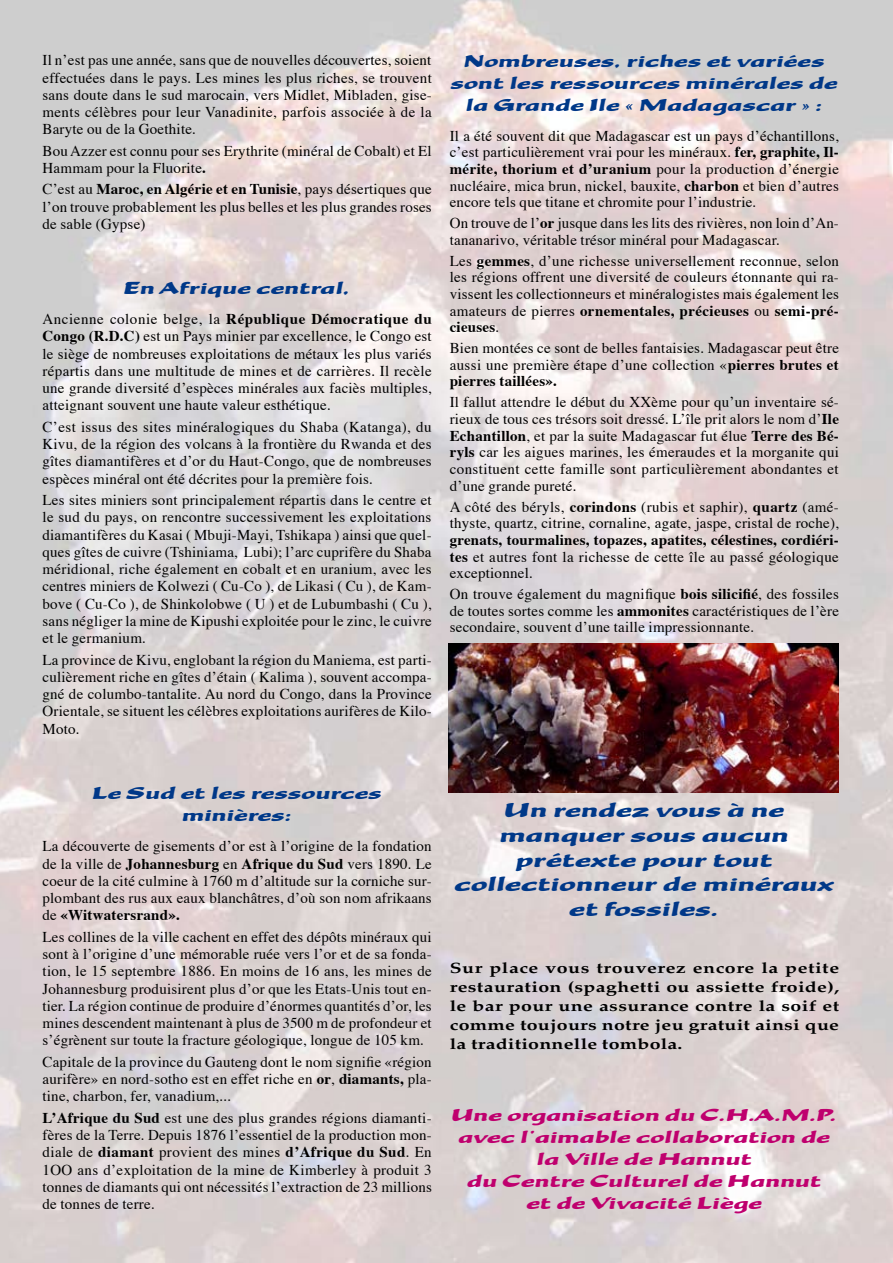
<style>
.page{position:relative;width:893px;height:1263px;background:#fff}
.page>*{position:absolute;margin:0;border:0;box-sizing:border-box;transform-origin:0 0}
.t1{font:21px/24.9px "Becka Script LT";letter-spacing:.005em;color:#003888;text-align:center;scale:1.3 1}
.t2{font:18px/21.9px "Becka Script LT";letter-spacing:.005em;color:#003888;text-align:center;scale:1.3 1}
.t3{font:18px/21.9px "Becka Script LT";letter-spacing:.005em;color:#bf006e;text-align:center;scale:1.3 1}
.t4{font:15px/17.2px "Times";letter-spacing:.015em;color:#000;text-align:justify}
.t5{font:700 15px/18.9px "Palatino";letter-spacing:.015em;color:#000;text-align:justify;scale:1.3 1}
.s1{font-weight:700}
</style>
<div class="page">
<img style="left:0;top:0;width:893px;height:1263px">
<img style="left:449px;top:643px;width:390px;height:149px">
<p class="t4" style="left:43px;top:50px;width:391px">Il n’est pas une année, sans que de nouvelles découvertes, soient effectuées dans le pays. Les mines les plus riches, se trouvent sans doute dans le sud marocain, vers Midlet, Mibladen, gise&shy;ments célèbres pour leur Vanadinite, parfois associée à de la Baryte ou de la Goethite.</p>
<p class="t4" style="left:43px;top:141px;width:391px">Bou Azzer est connu pour ses Erythrite (minéral de Cobalt) et El<br>Hammam pour la Fluorite<span class="s1">.</span></p>
<p class="t4" style="left:43px;top:180px;width:391px">C’est au <span class="s1">Maroc, en Algérie et en Tunisie</span>, pays désertiques que l’on trouve probablement les plus belles et les plus grandes roses de sable (Gypse)</p>
<p class="t2" style="left:124px;top:277px;width:176px">En Afrique central,</p>
<p class="t4" style="left:43px;top:309px;width:391px">Ancienne colonie belge, la <span class="s1">République Démocratique du Congo (R.D.C)</span> est un Pays minier par excellence, le Congo est le siège de nombreuses exploitations de métaux les plus variés répartis dans une multitude de mines et de carrières. Il recèle une grande diversité d’espèces minérales aux faciès multiples, atteignant souvent une haute valeur esthétique.</p>
<p class="t4" style="left:43px;top:417px;width:391px">C’est issus des sites minéralogiques du Shaba (Katanga), du Kivu, de la région des volcans à la frontière du Rwanda et des gîtes diamantifères et d’or du Haut-Congo, que de nombreuses espèces minéral ont été décrites pour la première fois.</p>
<p class="t4" style="left:43px;top:490px;width:391px">Les sites miniers sont principalement répartis dans le centre et le sud du pays, on rencontre successivement les exploitations diamantifères du Kasai ( Mbuji-Mayi, Tshikapa ) ainsi que quel&shy;ques gîtes de cuivre (Tshiniama, Lubi); l’arc cuprifère du Shaba méridional, riche également en cobalt et en uranium, avec les centres miniers de Kolwezi ( Cu-Co ), de Likasi ( Cu ), de Kam&shy;bove ( Cu-Co ), de Shinkolobwe ( U ) et de Lubumbashi ( Cu ), sans négliger la mine de Kipushi exploitée pour le zinc, le cuivre et le germanium.</p>
<p class="t4" style="left:43px;top:650px;width:391px">La province de Kivu, englobant la région du Maniema, est parti&shy;culièrement riche en gîtes d’étain ( Kalima ), souvent accompa&shy;gné de columbo-tantalite. Au nord du Congo, dans la Province Orientale, se situent les célèbres exploitations aurifères de Kilo-Moto.</p>
<p class="t2" style="left:451px;top:51px;width:299px">Nombreuses, riches et variées sont les ressources minérales de la Grande Ile « Madagascar » :</p>
<p class="t4" style="left:450px;top:126px;width:391px;line-height:16.6px">Il a été souvent dit que Madagascar est un pays d’échantillons, c’est particulièrement vrai pour les minéraux. <span class="s1">fer, graphite, Il&shy;mérite, thorium et d’uranium</span> pour la production d’énergie nucléaire, mica brun, nickel, bauxite, <span class="s1">charbon</span> et bien d’autres encore tels que titane et chromite pour l’industrie.</p>
<p class="t4" style="left:450px;top:213px;width:391px;line-height:16.6px">On trouve de l’<span class="s1">or</span> jusque dans les lits des rivières, non loin d’An&shy;tananarivo, véritable trésor minéral pour Madagascar.</p>
<p class="t4" style="left:450px;top:251px;width:391px;line-height:16.6px">Les <span class="s1">gemmes</span>, d’une richesse universellement reconnue, selon les régions offrent une diversité de couleurs étonnante qui ra&shy;vissent les collectionneurs et minéralogistes mais également les amateurs de pierres <span class="s1">ornementales, précieuses</span> ou <span class="s1">semi-pré&shy;cieuses</span>.</p>
<p class="t4" style="left:450px;top:338px;width:391px;line-height:16.6px">Bien montées ce sont de belles fantaisies. Madagascar peut être aussi une première étape d’une collection «<span class="s1">pierres brutes et pierres taillées».</span></p>
<p class="t4" style="left:450px;top:393px;width:391px;line-height:16.6px">Il fallut attendre le début du XXème pour qu’un inventaire sé&shy;rieux de tous ces trésors soit dressé. L’île prit alors le nom d’<span class="s1">Ile Echantillon</span>, et par la suite Madagascar fut élue <span class="s1">Terre des Bé&shy;ryls</span> car les aigues marines, les émeraudes et la morganite qui constituent cette famille sont particulièrement abondantes et d’une grande pureté.</p>
<p class="t4" style="left:450px;top:497px;width:391px;line-height:16.6px">A côté des béryls, <span class="s1">corindons</span> (rubis et saphir), <span class="s1">quartz</span> (amé&shy;thyste, quartz, citrine, cornaline, agate, jaspe, cristal de roche),</p>
<p class="t4" style="left:450px;top:530px;width:391px;line-height:16.6px"><span class="s1">grenats, tourmalines, topazes, apatites, célestines, cordiéri&shy;tes</span> et autres font la richesse de cette île au passé géologique exceptionnel.</p>
<p class="t4" style="left:450px;top:584px;width:391px;line-height:16.6px">On trouve également du magnifique <span class="s1">bois silicifié</span>, des fossiles de toutes sortes comme les <span class="s1">ammonites</span> caractéristiques de l’ère secondaire, souvent d’une taille impressionnante.</p>
<p class="t2" style="left:92px;top:782px;width:224px;line-height:22.5px">Le Sud et les ressources minières:</p>
<p class="t4" style="left:43px;top:836px;width:391px">La découverte de gisements d’or est à l’origine de la fondation de la ville de <span class="s1">Johannesburg</span> en <span class="s1">Afrique du Sud</span> vers 1890. Le coeur de la cité culmine à 1760 m d’altitude sur la corniche sur&shy;plombant des rus aux eaux blanchâtres, d’où son nom afrikaans de <span class="s1">«Witwatersrand».</span></p>
<p class="t4" style="left:43px;top:927px;width:391px">Les collines de la ville cachent en effet des dépôts minéraux qui sont à l’origine d’une mémorable ruée vers l’or et de sa fonda&shy;tion, le 15 septembre 1886. En moins de 16 ans, les mines de Johannesburg produisirent plus d’or que les Etats-Unis tout en&shy;tier. La région continue de produire d’énormes quantités d’or, les mines descendent maintenant à plus de 3500 m de profondeur et s’égrènent sur toute la fracture géologique, longue de 105 km.</p>
<p class="t4" style="left:43px;top:1052px;width:391px">Capitale de la province du Gauteng dont le nom signifie «région aurifère» en nord-sotho est en effet riche en <span class="s1">or</span>, <span class="s1">diamants,</span> pla&shy;tine, charbon, fer, vanadium,...</p>
<p class="t4" style="left:43px;top:1108px;width:391px"><span class="s1">L’Afrique du Sud</span> est une des plus grandes régions diamanti&shy;fères de la Terre. Depuis 1876 l’essentiel de la production mon&shy;diale de <span class="s1">diamant</span> provient des mines <span class="s1">d’Afrique du Sud</span>. En 1OO ans d’exploitation de la mine de Kimberley à produit 3 tonnes de diamants qui ont nécessités l’extraction de 23 millions de tonnes de terre.</p>
<h1 class="t1" style="left:454px;top:797px;width:294px">Un rendez vous à ne manquer sous aucun prétexte pour tout collectionneur de minéraux et fossiles.</h1>
<p class="t5" style="left:450px;top:958px;width:301px">Sur place vous trouverez encore la petite restauration (spaghetti ou assiette froide), le bar pour une assurance contre la soif et comme toujours notre jeu gratuit ainsi que la traditionnelle tombola.</p>
<p class="t3" style="left:451px;top:1104px;width:298px">Une organisation du C.H.A.M.P. avec l’aimable collaboration de la Ville de Hannut<br>du Centre Culturel de Hannut<br>et de Vivacité Liège</p>
</div>
